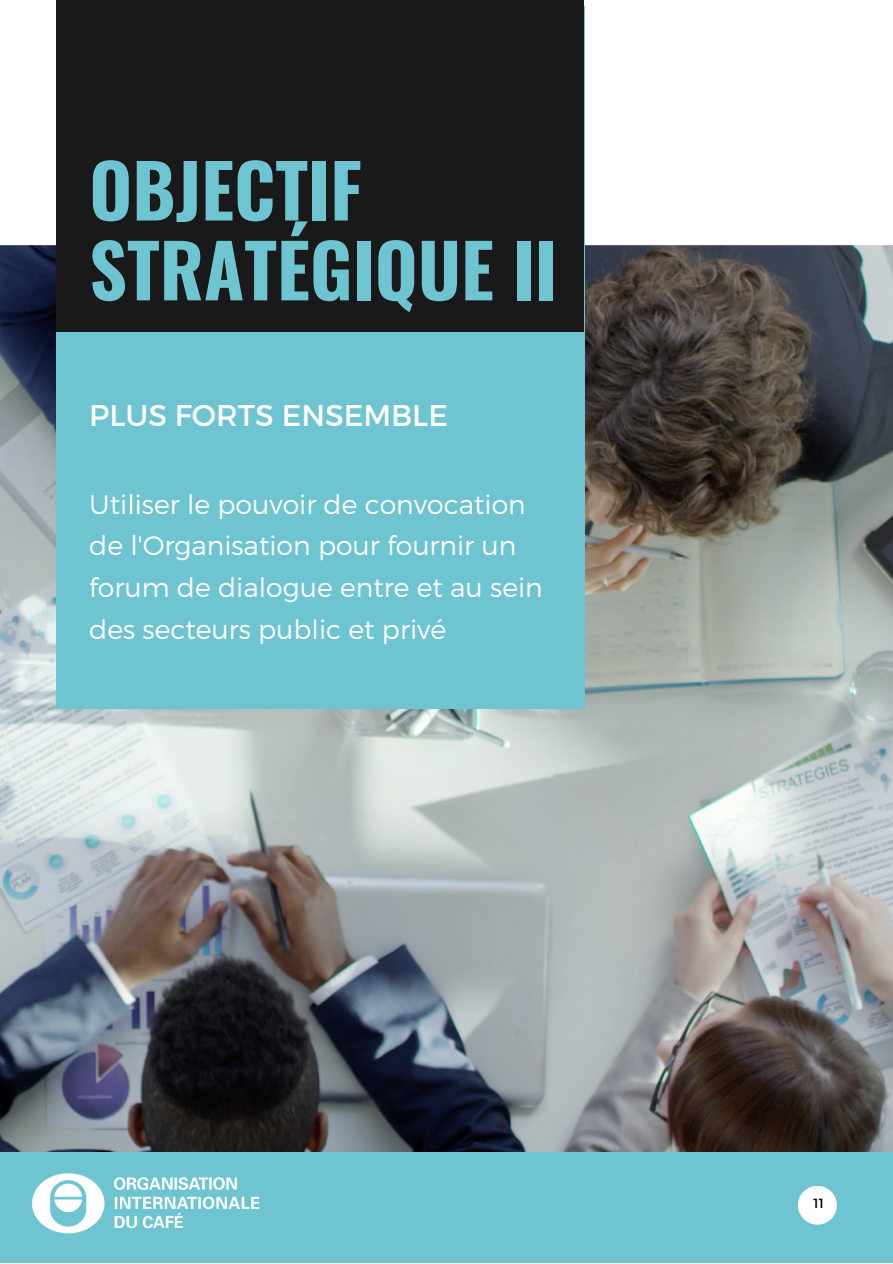
<style>
.page{position:relative;width:893px;height:1264px;background:#fff}
.page>*{position:absolute;margin:0;border:0;box-sizing:border-box;transform-origin:0 0}
.t1{font:700 73.5px/79.8px "Oswald";color:#6ec4d0}
.t2{font:30px "Montserrat";color:#fff}
.t3{font:300 26.7px/41.5px "Montserrat";color:#fff}
.t4{font:13.2px "Montserrat";color:#000}
</style>
<div class="page">
<img style="left:0;top:245px;width:892px;height:907px">
<div style="left:57px;top:6px;width:527px;height:703px;background:#6ec4d0"></div>
<div style="left:57px;top:0;width:527px;height:332px;background:#191919"></div>
<div style="left:0;top:1152px;width:892px;height:110px;background:#6ec4d0"></div>
<svg style="left:798px;top:1186px;width:38px;height:38px"></svg>
<img style="left:0;top:1151px;width:263px;height:83px">
<h1 class="t1" style="left:89px;top:147px;width:469px">OBJECTIF<br>STRATÉGIQUE II</h1>
<p class="t2" style="left:89px;top:395px;width:360px">PLUS FORTS ENSEMBLE</p>
<p class="t3" style="left:89px;top:482px;width:455px">Utiliser le pouvoir de convocation de l'Organisation pour fournir un forum de dialogue entre et au sein des secteurs public et privé</p>
<p class="t4" style="left:813px;top:1195px;width:12px">11</p>
</div>
